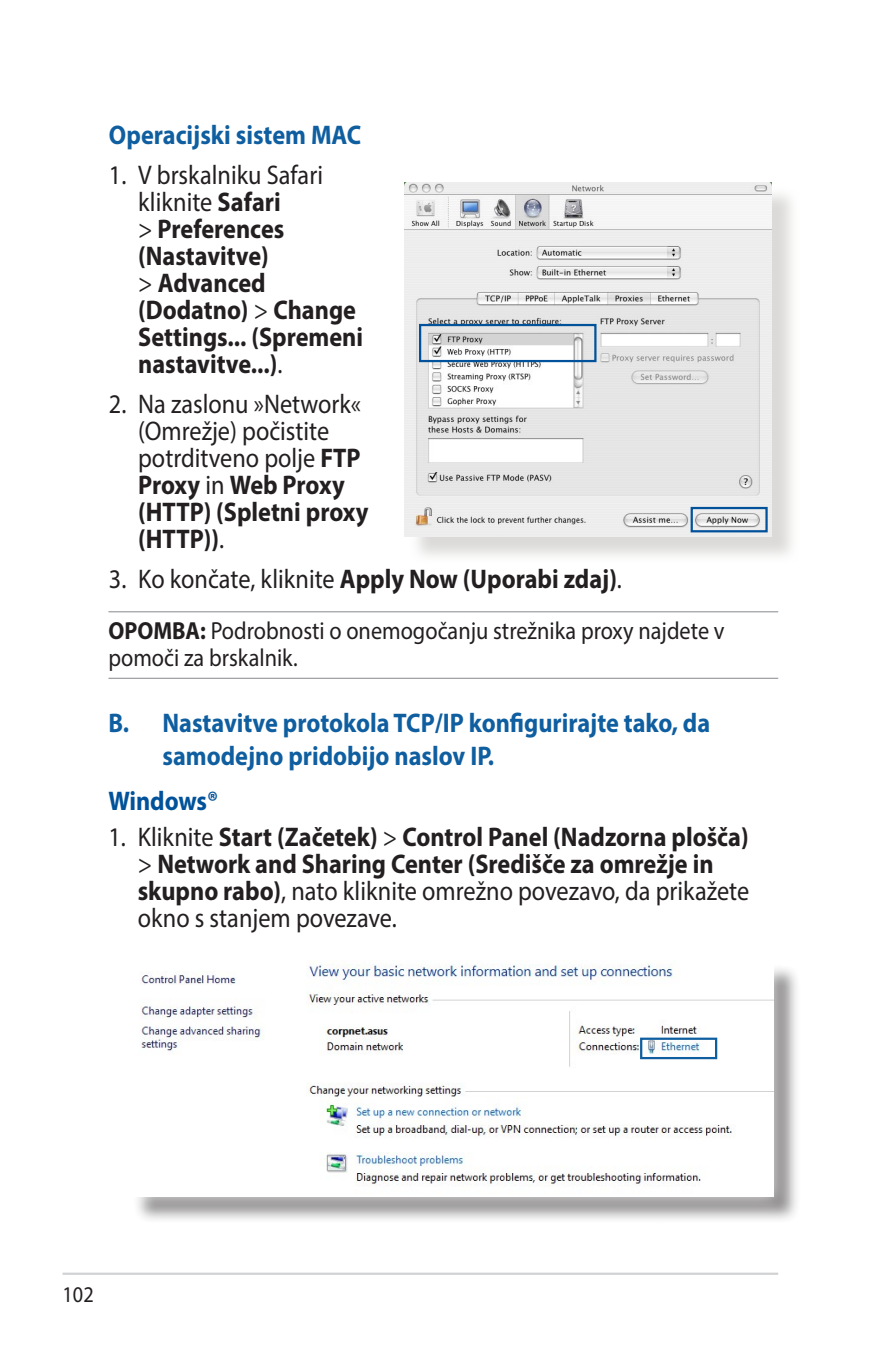
<style>
.page{position:relative;width:893px;height:1346px;background:#fff}
.page>*{position:absolute;margin:0;border:0;box-sizing:border-box;transform-origin:0 0}
.t1{font:700 27px/27px "Myriad Pro";color:#231f20;scale:.9 1}
.t2{font:27px/27px "Myriad Pro";color:#231f20;scale:.9 1}
.t3{font:700 27px/33.8px "Myriad Pro";color:#0f5ea0;scale:.9 1}
.t4{font:700 27px "Myriad Pro";letter-spacing:-.005em;color:#01529a;scale:.9 1}
.t5{font:24.75px/27px "Myriad Pro";color:#231f20;scale:.9 1}
.t6{font:22.5px "Myriad Pro";color:#231f20;scale:.9 1}
.s1{font-weight:400}
.s2{font-weight:700}
</style>
<div class="page">
<hr style="left:63px;top:1272px;width:715px;height:3px;background:#d1d2d4">
<div style="left:408px;top:186px;width:392px;height:378px;background:#cfcecb;opacity:.75"></div>
<img style="left:405px;top:182px;width:367px;height:354px">
<div style="left:419px;top:324px;width:177px;height:38px;border:2px solid #01529a"></div>
<div style="left:691px;top:507px;width:77px;height:25px;border:2px solid #01529a"></div>
<hr style="left:108px;top:611px;width:670px;height:1px;background:#939598">
<hr style="left:108px;top:678px;width:670px;height:1px;background:#939598">
<div style="left:132px;top:964px;width:669px;height:260px;background:#231f20;opacity:.5"></div>
<div style="left:114px;top:945px;width:673px;height:265px;background:#fff;opacity:.75"></div>
<img style="left:129px;top:960px;width:644px;height:236px">
<div style="left:640px;top:1037px;width:77px;height:22px;border:2px solid #0f5ea0"></div>
<p class="t3" style="left:109px;top:117px;width:282px">Operacijski sistem MAC</p>
<p class="t1" style="left:138px;top:160px;width:252px;text-indent:-29px"><span class="s1">1. V brskalniku Safari kliknite</span> Safari<br><span class="s1">&gt;</span> Preferences (Nastavitve)<br><span class="s1">&gt;</span> Advanced (Dodatno) <span class="s1">&gt;</span> Change<br>Settings... (Spremeni nastavitve...)<span class="s1">.</span></p>
<p class="t2" style="left:138px;top:390px;width:258px;text-indent:-29px">2. Na zaslonu »Network« (Omrežje) počistite potrditveno polje <span class="s2">FTP<br>Proxy</span> in <span class="s2">Web Proxy (HTTP) (Spletni proxy (HTTP))</span>.</p>
<p class="t2" style="left:109px;top:564px;width:572px">3. Ko končate, kliknite <span class="s2">Apply Now (Uporabi zdaj)</span>.</p>
<p class="t5" style="left:108px;top:617px;width:686px"><span class="s2">OPOMBA:</span> Podrobnosti o onemogočanju strežnika proxy najdete v pomoči za brskalnik.</p>
<p class="t3" style="left:162px;top:705px;width:610px;text-indent:-54px">B. Nastavitve protokola TCP/IP konfigurirajte tako, da samodejno pridobijo naslov IP.</p>
<p class="t4" style="left:108px;top:783px;width:124px">Windows®</p>
<p class="t1" style="left:138px;top:823px;width:681px;text-indent:-29px"><span class="s1">1. Kliknite</span> Start (Začetek) <span class="s1">&gt;</span> Control Panel (Nadzorna plošča) <span class="s1">&gt;</span> Network and Sharing Center (Središče za omrežje in skupno rabo)<span class="s1">, nato kliknite omrežno povezavo, da prikažete okno s stanjem povezave.</span></p>
<p class="t6" style="left:63px;top:1281px;width:36px">102</p>
</div>
